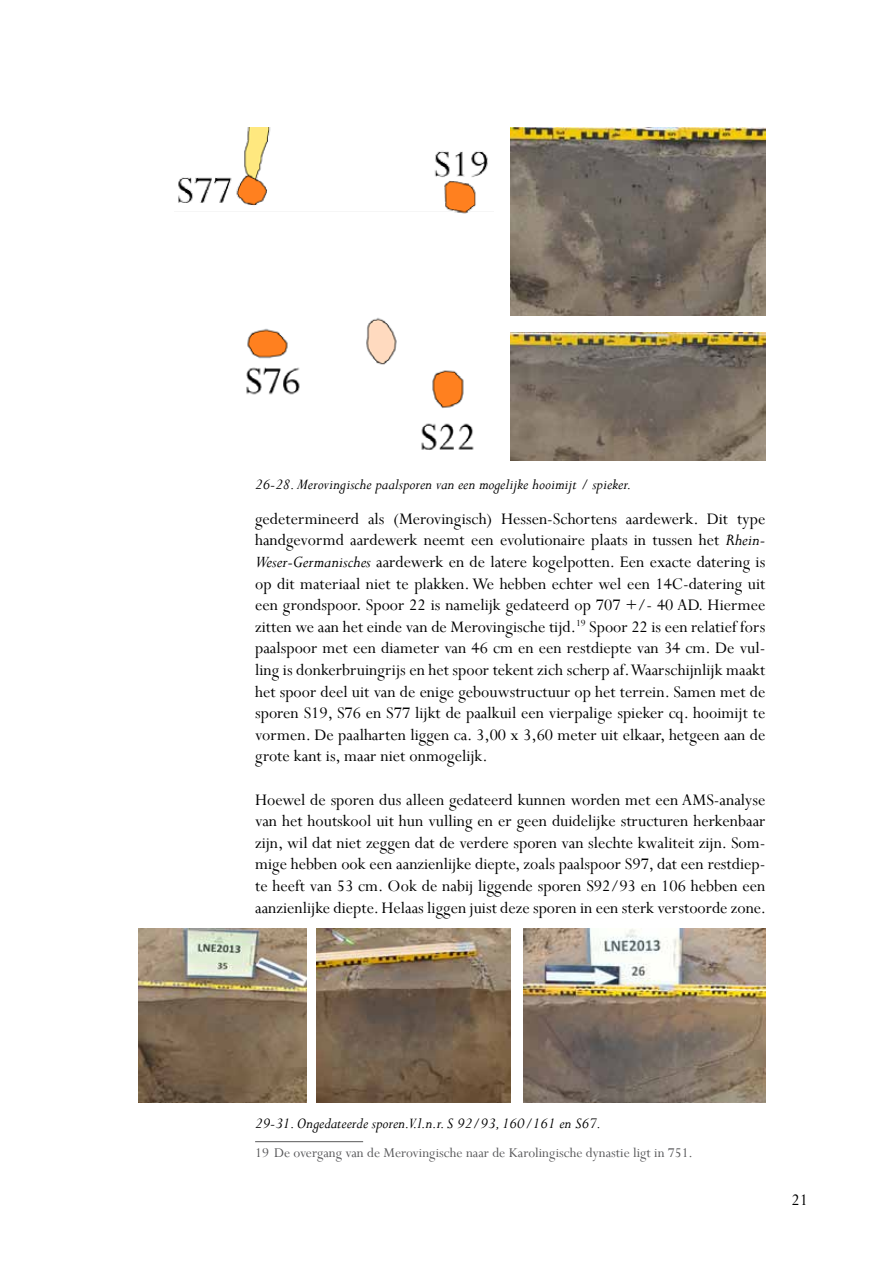
<style>
.page{position:relative;width:893px;height:1263px;background:#fff}
.page>*{position:absolute;margin:0;border:0;box-sizing:border-box;transform-origin:0 0}
.t1{font:18px/21.6px "Perpetua";color:#000;text-align:justify}
.t2{font:italic 16.5px "Perpetua";color:#000}
.t3{font:15px "Perpetua";color:#58585a}
.s1{font-style:italic}
</style>
<div class="page">
<hr style="left:255px;top:1141px;width:108px;height:1px;background:#58585a">
<img style="left:510px;top:332px;width:255px;height:129px">
<img style="left:510px;top:127px;width:255px;height:189px">
<img style="left:178px;top:127px;width:310px;height:323px">
<img style="left:317px;top:929px;width:193px;height:173px">
<img style="left:138px;top:929px;width:168px;height:173px">
<img style="left:523px;top:929px;width:242px;height:173px">
<p class="t2" style="left:255px;top:474px;width:378px">26-28. Merovingische paalsporen van een mogelijke hooimijt / spieker.</p>
<p class="t1" style="left:255px;top:507px;width:512px">gedetermineerd als (Merovingisch) Hessen-Schortens aardewerk. Dit type handgevormd aardewerk neemt een evolutionaire plaats in tussen het <span class="s1">Rhein-Weser-Germanisches</span> aardewerk en de latere kogelpotten. Een exacte datering is op dit materiaal niet te plakken. We hebben echter wel een 14C-datering uit een grondspoor. Spoor 22 is namelijk gedateerd op 707 +/- 40 AD. Hiermee zitten we aan het einde van de Merovingische tijd.<sup>19</sup> Spoor 22 is een relatief fors paalspoor met een diameter van 46 cm en een restdiepte van 34 cm. De vul&shy;ling is donkerbruingrijs en het spoor tekent zich scherp af. Waarschijnlijk maakt het spoor deel uit van de enige gebouwstructuur op het terrein. Samen met de sporen S19, S76 en S77 lijkt de paalkuil een vierpalige spieker cq. hooimijt te vormen. De paalharten liggen ca. 3,00 x 3,60 meter uit elkaar, hetgeen aan de grote kant is, maar niet onmogelijk.</p>
<p class="t1" style="left:255px;top:788px;width:512px">Hoewel de sporen dus alleen gedateerd kunnen worden met een AMS-analyse van het houtskool uit hun vulling en er geen duidelijke structuren herkenbaar zijn, wil dat niet zeggen dat de verdere sporen van slechte kwaliteit zijn. Som&shy;mige hebben ook een aanzienlijke diepte, zoals paalspoor S97, dat een restdiep&shy;te heeft van 53 cm. Ook de nabij liggende sporen S92/93 en 106 hebben een aanzienlijke diepte. Helaas liggen juist deze sporen in een sterk verstoorde zone.</p>
<p class="t2" style="left:255px;top:1112px;width:348px">29-31. Ongedateerde sporen.V.l.n.r. S 92/93, 160/161 en S67.</p>
<p class="t3" style="left:255px;top:1143px;width:439px">19 De overgang van de Merovingische naar de Karolingische dynastie ligt in 751.</p>
<p class="t1" style="left:791px;top:1189px;width:18px">21</p>
</div>
